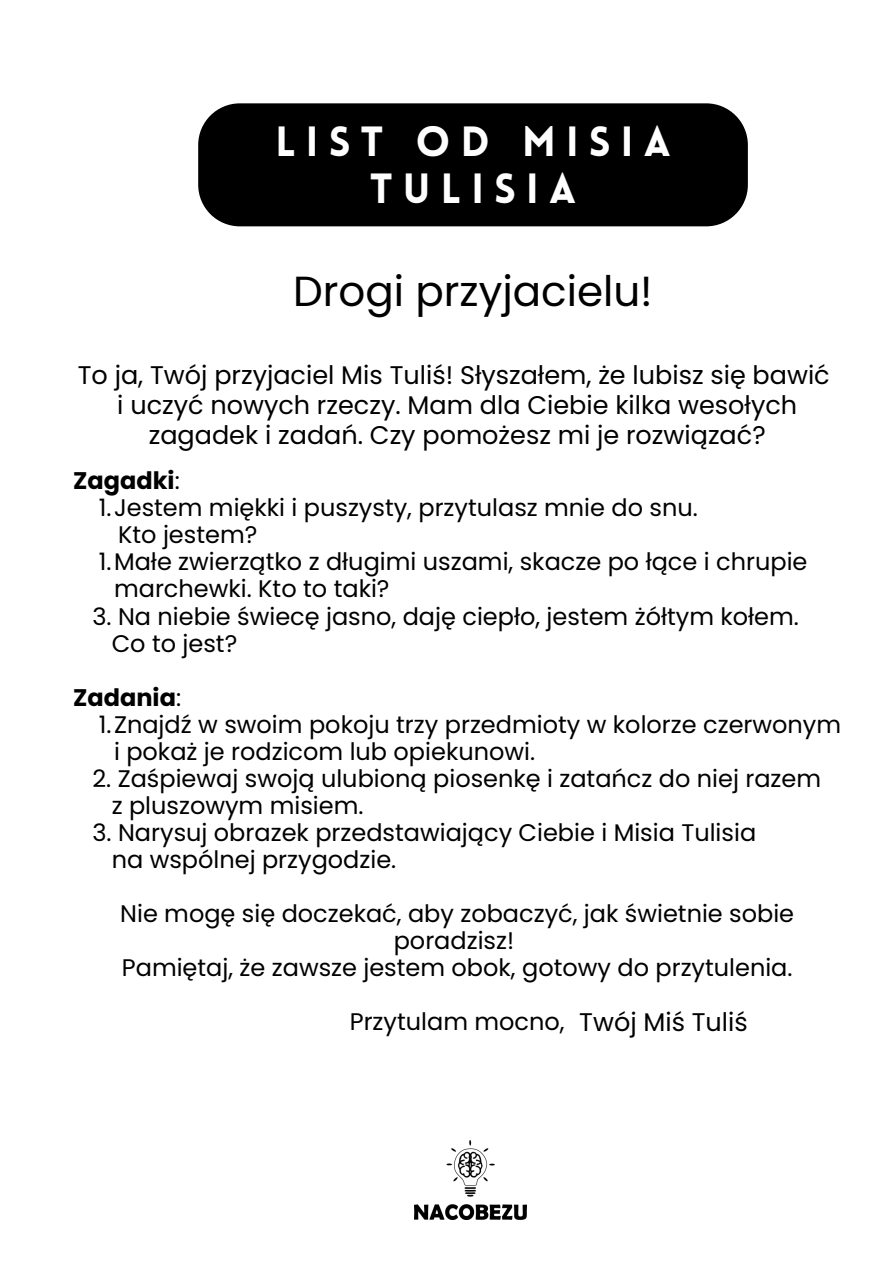
<style>
.page{position:relative;width:894px;height:1264px;background:#fff}
.page>*{position:absolute;margin:0;border:0;box-sizing:border-box;transform-origin:0 0}
.t1{font:42px "Poppins";color:#000}
.t2{font:900 41.25px/47.2px "Lovelo";letter-spacing:.245em;color:#fff;text-align:center}
.t3{font:25.5px/30.3px "Poppins";color:#000;text-align:center}
.t4{font:24px/27px "Poppins";color:#000}
.t5{font:700 24px "Poppins";color:#000}
.s1{font-weight:400}
</style>
<div class="page">
<div style="left:198px;top:103px;width:549px;height:123px;background:#000;border-radius:42px"></div>
<img style="left:414px;top:1140px;width:112px;height:79px">
<p class="t2" style="left:275px;top:122px;width:397px">LIST OD MISIA<br>TULISIA</p>
<p class="t1" style="left:293px;top:262px;width:361px">Drogi przyjacielu!</p>
<h1 class="t3" style="left:78px;top:359px;width:753px">To ja, Twój przyjaciel Mis Tuliś! Słyszałem, że lubisz się bawić</h1>
<h2 class="t3" style="left:117px;top:390px;width:681px">i uczyć nowych rzeczy. Mam dla Ciebie kilka wesołych zagadek i zadań. Czy pomożesz mi je rozwiązać?</h2>
<p class="t5" style="left:73px;top:464px;width:108px">Zagadki<span class="s1">:</span></p>
<p class="t4" style="left:99px;top:494px;width:600px">1.Jestem miękki i puszysty, przytulasz mnie do snu.</p>
<p class="t4" style="left:118px;top:521px;width:141px">Kto jestem?</p>
<p class="t4" style="left:114px;top:548px;width:694px;text-indent:-15px">1.Małe zwierzątko z długimi uszami, skacze po łące i chrupie marchewki. Kto to taki?</p>
<p class="t4" style="left:92px;top:602px;width:707px">3. Na niebie świecę jasno, daję ciepło, jestem żółtym kołem.</p>
<p class="t4" style="left:112px;top:629px;width:127px">Co to jest?</p>
<p class="t5" style="left:73px;top:680px;width:109px">Zadania<span class="s1">:</span></p>
<p class="t4" style="left:114px;top:710px;width:728px;text-indent:-15px">1.Znajdź w swoim pokoju trzy przedmioty w kolorze czerwonym i pokaż je rodzicom lub opiekunowi.</p>
<p class="t4" style="left:92px;top:764px;width:730px">2. Zaśpiewaj swoją ulubioną piosenkę i zatańcz do niej razem</p>
<p class="t4" style="left:112px;top:791px;width:253px">z pluszowym misiem.</p>
<p class="t4" style="left:92px;top:818px;width:665px">3. Narysuj obrazek przedstawiający Ciebie i Misia Tulisia</p>
<p class="t4" style="left:112px;top:845px;width:286px">na wspólnej przygodzie.</p>
<p class="t4" style="left:120px;top:899px;width:675px;text-align:center">Nie mogę się doczekać, aby zobaczyć, jak świetnie sobie poradzisz!</p>
<p class="t4" style="left:122px;top:953px;width:672px">Pamiętaj, że zawsze jestem obok, gotowy do przytulenia.</p>
<p class="t4" style="left:349px;top:1007px;width:216px">Przytulam mocno,</p>
<p class="t3" style="left:579px;top:1007px;width:170px">Twój Miś Tuliś</p>
</div>
